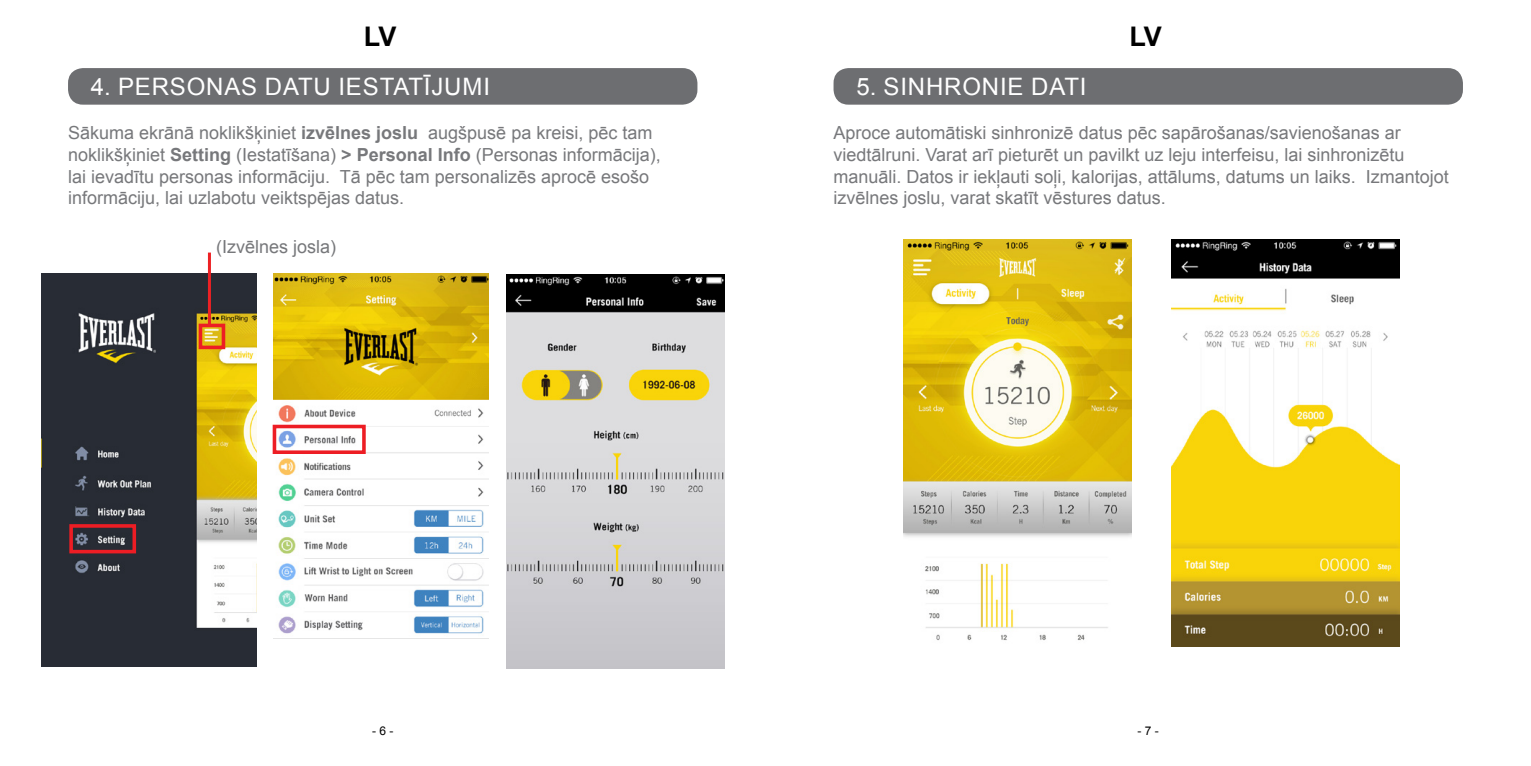
<style>
.page{position:relative;width:1531px;height:766px;background:#fff}
.page>*{position:absolute;margin:0;border:0;box-sizing:border-box;transform-origin:0 0}
.t1{font:700 27px "Arial";color:#000}
.t2{font:24px "Arial";letter-spacing:.035em;color:#fff}
.t3{font:18px/21.6px "Arial";color:#77787b}
.t4{font:12px "Arial";color:#000}
.s1{font-weight:700}
</style>
<div class="page">
<div style="left:68px;top:68px;width:629px;height:37px;background:#6d6e71;border-radius:15px"></div>
<img style="left:507px;top:274px;width:218px;height:394px">
<img style="left:41px;top:273px;width:216px;height:393px">
<img style="left:273px;top:273px;width:216px;height:366px">
<div style="left:69px;top:524px;width:67px;height:29px;border:4px solid #ed1d24"></div>
<div style="left:199px;top:323px;width:26px;height:26px;border:4px solid #ed1d24"></div>
<div style="left:273px;top:424px;width:93px;height:30px;border:4px solid #ed1d24"></div>
<div style="left:833px;top:68px;width:630px;height:37px;background:#6d6e71;border-radius:15px"></div>
<img style="left:903px;top:239px;width:229px;height:402px">
<img style="left:1171px;top:239px;width:229px;height:406px">
<hr style="left:208px;top:252px;width:3px;height:74px;background:#ed2124">
<h1 class="t1" style="left:364px;top:18px;width:34px">LV</h1>
<h1 class="t1" style="left:1129px;top:18px;width:34px">LV</h1>
<h2 class="t2" style="left:91px;top:70px;width:400px">4. PERSONAS DATU IESTATĪJUMI</h2>
<p class="t3" style="left:68px;top:122px;width:594px">Sākuma ekrānā noklikšķiniet <span class="s1">izvēlnes joslu</span> augšpusē pa kreisi, pēc tam noklikšķiniet <span class="s1">Setting</span> (Iestatīšana) <span class="s1">&gt; Personal Info</span> (Personas informācija), lai ievadītu personas informāciju. Tā pēc tam personalizēs aprocē esošo informāciju, lai uzlabotu veiktspējas datus.</p>
<p class="t3" style="left:216px;top:236px;width:122px">(Izvēlnes josla)</p>
<h2 class="t2" style="left:856px;top:70px;width:232px">5. SINHRONIE DATI</h2>
<p class="t3" style="left:833px;top:122px;width:617px">Aproce automātiski sinhronizē datus pēc sapārošanas/savienošanas ar viedtālruni. Varat arī pieturēt un pavilkt uz leju interfeisu, lai sinhronizētu manuāli. Datos ir iekļauti soļi, kalorijas, attālums, datums un laiks. Izmantojot izvēlnes joslu, varat skatīt vēstures datus.</p>
<p class="t4" style="left:372px;top:722px;width:23px">- 6 -</p>
<p class="t4" style="left:1137px;top:722px;width:23px">- 7 -</p>
</div>
